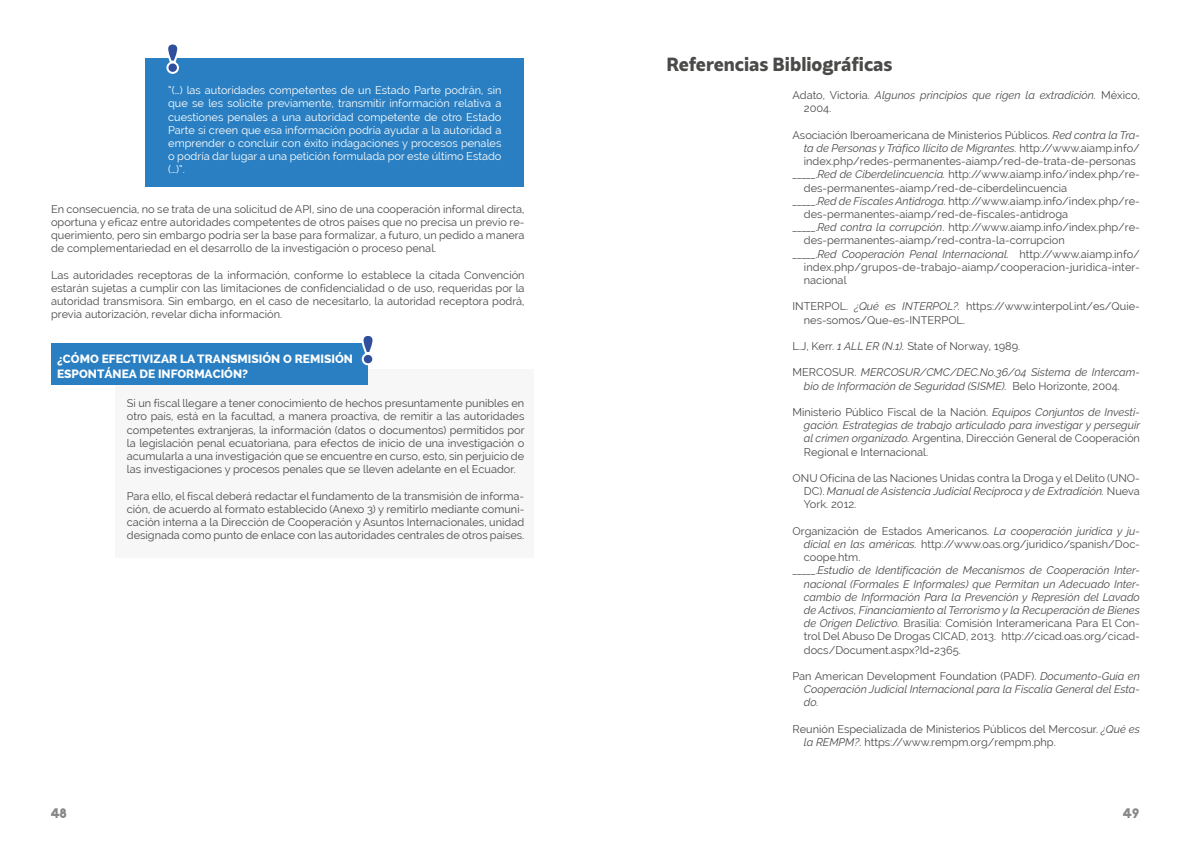
<style>
.page{position:relative;width:1191px;height:842px;background:#fff}
.page>*{position:absolute;margin:0;border:0;box-sizing:border-box;transform-origin:0 0}
.t1{font:800 18px "Bw Glenn Sans DEMO";color:#4a4a49}
.t2{font:700 13px "Big John PRO";color:#878787}
.t3{font:800 12px/14.4px "Raleway";color:#fff}
.t4{font:11px/13.2px "Raleway";color:#4a4a49;text-align:justify}
.t5{font:italic 11px/13.2px "Raleway";color:#4a4a49}
.t6{font:11px/13.2px "Raleway";color:#fff;text-align:justify}
.s1{font-style:normal}
.s2{font-style:italic}
</style>
<div class="page">
<div style="left:115px;top:369px;width:418px;height:188px;background:#f7f7f7"></div>
<div style="left:51px;top:344px;width:316px;height:41px;background:#2a7fc2"></div>
<svg style="left:359px;top:336px;width:14px;height:31px"></svg>
<div style="left:145px;top:58px;width:379px;height:129px;background:#2a7fc2"></div>
<svg style="left:166px;top:44px;width:13px;height:30px"></svg>
<p class="t6" style="left:168px;top:84px;width:335px">“(…) las autoridades competentes de un Estado Parte podrán, sin que se les solicite previamente, transmitir información relativa a cuestiones penales a una autoridad competente de otro Estado Parte si creen que esa información podría ayudar a la autoridad a emprender o concluir con éxito indagaciones y procesos penales o podría dar lugar a una petición formulada por este último Estado (…)”.</p>
<p class="t4" style="left:51px;top:202px;width:475px">En consecuencia, no se trata de una solicitud de API, sino de una cooperación informal directa, oportuna y eficaz entre autoridades competentes de otros países que no precisa un previo re&shy;querimiento, pero sin embargo podría ser la base para formalizar, a futuro, un pedido a manera de complementariedad en el desarrollo de la investigación o proceso penal.</p>
<p class="t4" style="left:51px;top:268px;width:475px">Las autoridades receptoras de la información, conforme lo establece la citada Convención estarán sujetas a cumplir con las limitaciones de confidencialidad o de uso, requeridas por la autoridad transmisora. Sin embargo, en el caso de necesitarlo, la autoridad receptora podrá, previa autorización, revelar dicha información.</p>
<p class="t3" style="left:57px;top:352px;width:297px">¿CÓMO EFECTIVIZAR LA TRANSMISIÓN O REMISIÓN<br>ESPONTÁNEA DE INFORMACIÓN?</p>
<p class="t4" style="left:127px;top:397px;width:399px">Si un fiscal llegare a tener conocimiento de hechos presuntamente punibles en otro país, está en la facultad, a manera proactiva, de remitir a las autoridades competentes extranjeras, la información (datos o documentos) permitidos por la legislación penal ecuatoriana, para efectos de inicio de una investigación o acumularla a una investigación que se encuentre en curso, esto, sin perjuicio de las investigaciones y procesos penales que se lleven adelante en el Ecuador.</p>
<p class="t4" style="left:127px;top:489px;width:399px">Para ello, el fiscal deberá redactar el fundamento de la transmisión de informa&shy;ción, de acuerdo al formato establecido (Anexo 3) y remitirlo mediante comuni&shy;cación interna a la Dirección de Cooperación y Asuntos Internacionales, unidad designada como punto de enlace con las autoridades centrales de otros países.</p>
<h1 class="t1" style="left:666px;top:53px;width:228px">Referencias Bibliográficas</h1>
<p class="t5" style="left:804px;top:89px;width:337px;text-indent:-11px"><span class="s1">Adato, Victoria.</span> Algunos principios que rigen la extradición. <span class="s1">México,<br>2004.</span></p>
<p class="t4" style="left:792px;top:128px;width:349px">Asociación Iberoamericana de Ministerios Públicos. <span class="s2">Red contra la Tra-</span></p>
<p class="t5" style="left:804px;top:141px;width:337px">ta de Personas y Tráfico Ilícito de Migrantes. <span class="s1">http://www.aiamp.info/</span></p>
<p class="t4" style="left:804px;top:155px;width:333px">index.php/redes-permanentes-aiamp/red-de-trata-de-personas</p>
<p class="t4" style="left:792px;top:168px;width:349px">_____.<span class="s2">Red de Ciberdelincuencia.</span> http://www.aiamp.info/index.php/re-</p>
<p class="t4" style="left:804px;top:181px;width:265px">des-permanentes-aiamp/red-de-ciberdelincuencia</p>
<p class="t4" style="left:792px;top:194px;width:349px">_____.<span class="s2">Red de Fiscales Antidroga.</span> http://www.aiamp.info/index.php/re-</p>
<p class="t4" style="left:804px;top:207px;width:266px">des-permanentes-aiamp/red-de-fiscales-antidroga</p>
<p class="t4" style="left:792px;top:221px;width:349px">_____.<span class="s2">Red contra la corrupción</span>. http://www.aiamp.info/index.php/re-</p>
<p class="t4" style="left:804px;top:234px;width:262px">des-permanentes-aiamp/red-contra-la-corrupcion</p>
<p class="t5" style="left:792px;top:247px;width:349px"><span class="s1">_____.</span>Red Cooperación Penal Internacional. <span class="s1">http://www.aiamp.info/</span></p>
<p class="t4" style="left:804px;top:260px;width:337px">index.php/grupos-de-trabajo-aiamp/cooperacion-juridica-inter-</p>
<p class="t4" style="left:804px;top:273px;width:44px">nacional</p>
<p class="t4" style="left:804px;top:300px;width:337px;text-indent:-11px">INTERPOL. <span class="s2">¿Qué es INTERPOL?.</span> https://www.interpol.int/es/Quie&shy;nes-somos/Que-es-INTERPOL.</p>
<p class="t4" style="left:792px;top:339px;width:229px">L.J, Kerr. <span class="s2">1 ALL ER (N.1).</span> State of Norway, 1989.</p>
<p class="t5" style="left:804px;top:366px;width:337px;text-indent:-11px"><span class="s1">MERCOSUR.</span> MERCOSUR/CMC/DEC.No.36/04 Sistema de Intercam&shy;bio de Información de Seguridad (SISME). <span class="s1">Belo Horizonte, 2004.</span></p>
<p class="t5" style="left:804px;top:405px;width:338px;text-align:justify;text-indent:-11px"><span class="s1">Ministerio Público Fiscal de la Nación.</span> Equipos Conjuntos de Investi&shy;gación. Estrategias de trabajo articulado para investigar y perseguir al crimen organizado. <span class="s1">Argentina, Dirección General de Cooperación Regional e Internacional.</span></p>
<p class="t4" style="left:804px;top:471px;width:337px;text-indent:-11px">ONU Oficina de las Naciones Unidas contra la Droga y el Delito (UNO-DC). <span class="s2">Manual de Asistencia Judicial Recíproca y de Extradición.</span> Nueva York. 2012.</p>
<p class="t4" style="left:792px;top:524px;width:349px">Organización de Estados Americanos. <span class="s2">La cooperación jurídica y ju-</span></p>
<p class="t4" style="left:804px;top:537px;width:337px"><span class="s2">dicial en las américas.</span> http://www.oas.org/juridico/spanish/Doc-</p>
<p class="t4" style="left:804px;top:551px;width:58px">coope.htm.</p>
<p class="t5" style="left:792px;top:564px;width:349px"><span class="s1">_____.</span>Estudio de Identificación de Mecanismos de Cooperación Inter-</p>
<p class="t5" style="left:804px;top:577px;width:337px">nacional (Formales E Informales) que Permitan un Adecuado Inter-</p>
<p class="t5" style="left:804px;top:590px;width:337px">cambio de Información Para la Prevención y Represión del Lavado</p>
<p class="t5" style="left:804px;top:603px;width:337px">de Activos, Financiamiento al Terrorismo y la Recuperación de Bienes</p>
<p class="t4" style="left:804px;top:617px;width:337px"><span class="s2">de Origen Delictivo.</span> Brasilia: Comisión Interamericana Para El Con-</p>
<p class="t4" style="left:804px;top:630px;width:337px">trol Del Abuso De Drogas CICAD, 2013. http://cicad.oas.org/cicad-</p>
<p class="t4" style="left:804px;top:643px;width:158px">docs/Document.aspx?Id=2365.</p>
<p class="t5" style="left:804px;top:669px;width:337px;text-align:justify;text-indent:-11px"><span class="s1">Pan American Development Foundation (PADF).</span> Documento-Guía en Cooperación Judicial Internacional para la Fiscalía General del Esta&shy;do.</p>
<p class="t4" style="left:804px;top:722px;width:337px;text-indent:-11px">Reunión Especializada de Ministerios Públicos del Mercosur. <span class="s2">¿Qué es la REMPM?</span>. https://www.rempm.org/rempm.php.</p>
<p class="t2" style="left:51px;top:806px;width:17px">48</p>
<p class="t2" style="left:1123px;top:806px;width:18px">49</p>
</div>
